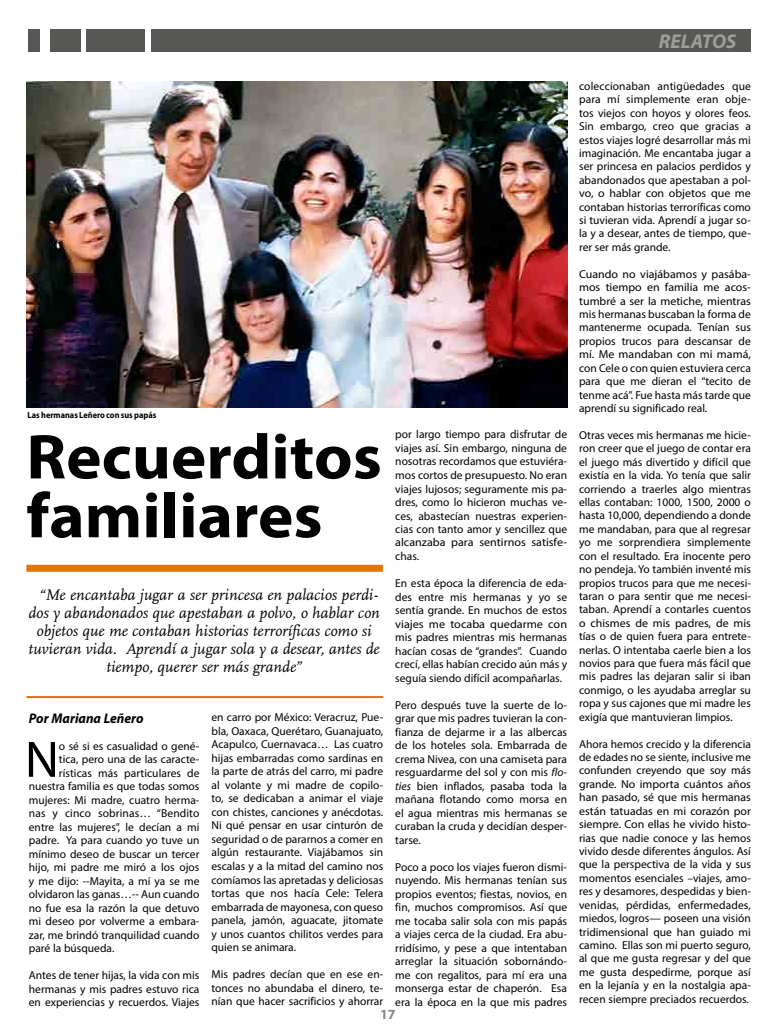
<style>
.page{position:relative;width:780px;height:1035px;background:#fff}
.page>*{position:absolute;margin:0;border:0;box-sizing:border-box;transform-origin:0 0}
.t1{font:700 63.9px/58.8px "Myriad Pro";color:#020203;scale:1.05 1}
.t2{font:51.6px "Myriad Pro";color:#000}
.t3{font:italic 700 20px "Myriad Pro";color:#9d9d9c}
.t4{font:italic 16px/18px "Scala";color:#020203;text-align:center}
.t5{font:italic 700 14px "Myriad Pro";color:#000;scale:.96 1}
.t6{font:700 14px "Myriad Pro";color:#878786}
.t7{font:11.5px/13.5px "Myriad Pro";color:#000;text-align:justify}
.t8{font:11.5px/13.4px "Myriad Pro";color:#000;text-align:justify;scale:1.04 1}
.t9{font:700 9px "Myriad Pro";color:#000;scale:.92 1}
.s1{font-style:italic}
</style>
<div class="page">
<div style="left:255px;top:29px;width:495px;height:23px;background:#575756"></div>
<div style="left:151px;top:29px;width:104px;height:23px;background:#575756"></div>
<div style="left:87px;top:29px;width:58px;height:23px;background:#575756"></div>
<div style="left:51px;top:29px;width:30px;height:23px;background:#575756"></div>
<div style="left:28px;top:29px;width:11px;height:23px;background:#575756"></div>
<img style="left:27px;top:81px;width:540px;height:327px">
<div style="left:26px;top:565px;width:357px;height:7px;background:#e2760a"></div>
<hr style="left:26px;top:696px;width:357px;height:2px;background:#e2760a">
<h3 class="t3" style="left:658px;top:33px;width:79px">RELATOS</h3>
<p class="t9" style="left:28px;top:410px;width:141px">Las hermanas Leñero con sus papás</p>
<p class="t7" style="left:395px;top:428px;width:173px">por largo tiempo para disfrutar de viajes así. Sin embargo, ninguna de nosotras recordamos que estuviéra&shy;mos cortos de presupuesto. No eran viajes lujosos; seguramente mis pa&shy;dres, como lo hicieron muchas ve&shy;ces, abastecían nuestras experien&shy;cias con tanto amor y sencillez que alcanzaba para sentirnos satisfe&shy;chas.</p>
<p class="t7" style="left:395px;top:577px;width:173px">En esta época la diferencia de eda&shy;des entre mis hermanas y yo se sentía grande. En muchos de estos viajes me tocaba quedarme con mis padres mientras mis hermanas hacían cosas de “grandes”. Cuando crecí, ellas habían crecido aún más y seguía siendo difícil acompañarlas.</p>
<p class="t7" style="left:395px;top:698px;width:173px">Pero después tuve la suerte de lo&shy;grar que mis padres tuvieran la con&shy;fianza de dejarme ir a las albercas de los hoteles sola. Embarrada de crema Nivea, con una camiseta para resguardarme del sol y con mis <span class="s1">flo&shy;ties</span> bien inflados, pasaba toda la mañana flotando como morsa en el agua mientras mis hermanas se curaban la cruda y decidían desper&shy;tarse.</p>
<p class="t7" style="left:395px;top:860px;width:173px">Poco a poco los viajes fueron dismi&shy;nuyendo. Mis hermanas tenían sus propios eventos; fiestas, novios, en fin, muchos compromisos. Así que me tocaba salir sola con mis papás a viajes cerca de la ciudad. Era abu&shy;rridísimo, y pese a que intentaban arreglar la situación sobornándo&shy;me con regalitos, para mí era una monserga estar de chaperón. Esa era la época en la que mis padres</p>
<h1 class="t1" style="left:26px;top:429px;width:340px">Recuerditos familiares</h1>
<p class="t4" style="left:28px;top:587px;width:353px">“Me encantaba jugar a ser princesa en palacios perdi&shy;dos y abandonados que apestaban a polvo, o hablar con objetos que me contaban historias terroríficas como si tuvieran vida. Aprendí a jugar sola y a desear, antes de tiempo, querer ser más grande”</p>
<p class="t5" style="left:29px;top:713px;width:121px">Por Mariana Leñero</p>
<h2 class="t2" style="left:25px;top:734px;width:35px">N</h2>
<p class="t7" style="left:59px;top:739px;width:142px">o sé si es casualidad o gené-</p>
<p class="t7" style="left:211px;top:711px;width:173px">en carro por México: Veracruz, Pue&shy;bla, Oaxaca, Querétaro, Guanajuato, Acapulco, Cuernavaca… Las cuatro hijas embarradas como sardinas en la parte de atrás del carro, mi padre al volante y mi madre de copilo&shy;to, se dedicaban a animar el viaje con chistes, canciones y anécdotas.<br>Ni qué pensar en usar cinturón de seguridad o de pararnos a comer en algún restaurante. Viajábamos sin escalas y a la mitad del camino nos comíamos las apretadas y deliciosas tortas que nos hacía Cele: Telera embarrada de mayonesa, con queso panela, jamón, aguacate, jitomate y unos cuantos chilitos verdes para quien se animara.</p>
<p class="t7" style="left:211px;top:967px;width:173px">Mis padres decían que en ese en&shy;tonces no abundaba el dinero, te&shy;nían que hacer sacrificios y ahorrar</p>
<p class="t7" style="left:59px;top:753px;width:142px">tica, pero una de las caracte-</p>
<p class="t7" style="left:59px;top:766px;width:142px">rísticas más particulares de</p>
<p class="t7" style="left:29px;top:780px;width:172px">nuestra familia es que todas somos</p>
<p class="t7" style="left:29px;top:793px;width:172px">mujeres: Mi madre, cuatro herma-</p>
<p class="t7" style="left:29px;top:807px;width:172px">nas y cinco sobrinas… “Bendito</p>
<p class="t7" style="left:29px;top:820px;width:172px">entre las mujeres”, le decían a mi</p>
<p class="t7" style="left:29px;top:834px;width:172px">padre. Ya para cuando yo tuve un</p>
<p class="t7" style="left:29px;top:847px;width:172px">mínimo deseo de buscar un tercer</p>
<p class="t7" style="left:29px;top:861px;width:172px">hijo, mi padre me miró a los ojos</p>
<p class="t7" style="left:29px;top:874px;width:172px">y me dijo: --Mayita, a mí ya se me</p>
<p class="t7" style="left:29px;top:888px;width:172px">olvidaron las ganas…-- Aun cuando</p>
<p class="t7" style="left:29px;top:901px;width:172px">no fue esa la razón la que detuvo</p>
<p class="t7" style="left:29px;top:915px;width:172px">mi deseo por volverme a embara-</p>
<p class="t7" style="left:29px;top:928px;width:172px">zar, me brindó tranquilidad cuando</p>
<p class="t7" style="left:29px;top:942px;width:87px">paré la búsqueda.</p>
<p class="t7" style="left:29px;top:969px;width:172px">Antes de tener hijas, la vida con mis hermanas y mis padres estuvo rica en experiencias y recuerdos. Viajes</p>
<p class="t6" style="left:380px;top:1007px;width:17px">17</p>
<p class="t7" style="left:579px;top:80px;width:173px">coleccionaban antigüedades que para mí simplemente eran obje&shy;tos viejos con hoyos y olores feos.<br>Sin embargo, creo que gracias a estos viajes logré desarrollar más mi imaginación. Me encantaba jugar a ser princesa en palacios perdidos y abandonados que apestaban a pol&shy;vo, o hablar con objetos que me contaban historias terroríficas como si tuvieran vida. Aprendí a jugar so&shy;la y a desear, antes de tiempo, que&shy;rer ser más grande.</p>
<p class="t8" style="left:579px;top:267px;width:167px">Cuando no viajábamos y pasába&shy;mos tiempo en familia me acos&shy;tumbré a ser la metiche, mientras mis hermanas buscaban la forma de mantenerme ocupada. Tenían sus propios trucos para descansar de mí. Me mandaban con mi mamá, con Cele o con quien estuviera cerca para que me dieran el “tecito de tenme acá”. Fue hasta más tarde que aprendí su significado real.</p>
<p class="t7" style="left:579px;top:429px;width:173px">Otras veces mis hermanas me hicie&shy;ron creer que el juego de contar era el juego más divertido y difícil que existía en la vida. Yo tenía que salir corriendo a traerles algo mientras ellas contaban: 1000, 1500, 2000 o hasta 10,000, dependiendo a donde me mandaban, para que al regresar yo me sorprendiera simplemente con el resultado. Era inocente pero no pendeja. Yo también inventé mis propios trucos para que me necesi&shy;taran o para sentir que me necesi&shy;taban. Aprendí a contarles cuentos o chismes de mis padres, de mis tías o de quien fuera para entrete&shy;nerlas. O intentaba caerle bien a los novios para que fuera más fácil que mis padres las dejaran salir si iban conmigo, o les ayudaba arreglar su ropa y sus cajones que mi madre les exigía que mantuvieran limpios.</p>
<p class="t7" style="left:579px;top:737px;width:173px">Ahora hemos crecido y la diferencia de edades no se siente, inclusive me confunden creyendo que soy más grande. No importa cuántos años han pasado, sé que mis hermanas están tatuadas en mi corazón por siempre. Con ellas he vivido histo&shy;rias que nadie conoce y las hemos vivido desde diferentes ángulos. Así que la perspectiva de la vida y sus momentos esenciales –viajes, amo&shy;res y desamores, despedidas y bien&shy;venidas, pérdidas, enfermedades, miedos, logros— poseen una visión tridimensional que han guiado mi camino. Ellas son mi puerto seguro, al que me gusta regresar y del que me gusta despedirme, porque así en la lejanía y en la nostalgia apa&shy;recen siempre preciados recuerdos.</p>
</div>
